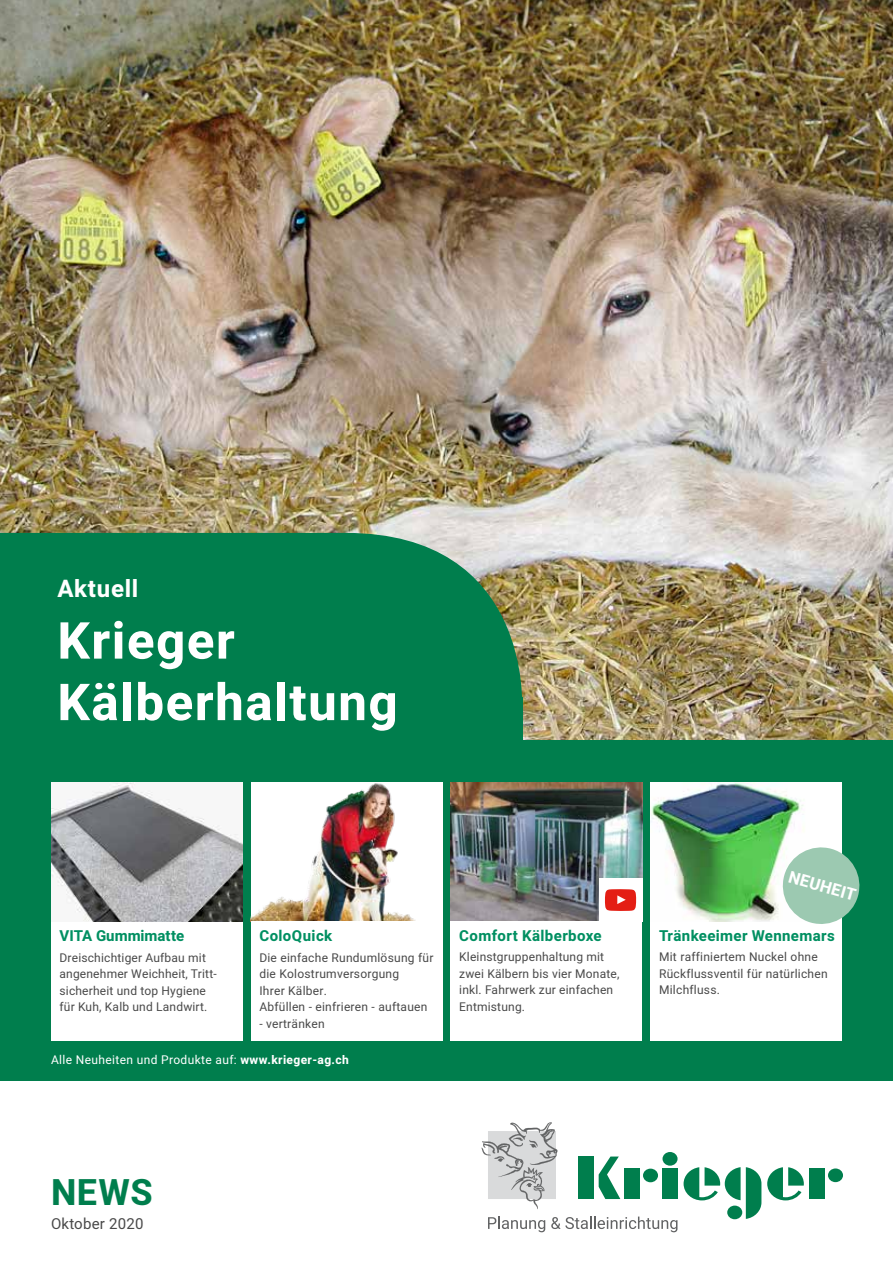
<style>
.page{position:relative;width:893px;height:1263px;background:#fff}
.page>*{position:absolute;margin:0;border:0;box-sizing:border-box;transform-origin:0 0}
.t1{font:700 51px/61.5px "Heebo";letter-spacing:.03em;color:#fff}
.t2{font:700 36px "Heebo";color:#007e4d}
.t3{font:700 24px "Heebo";letter-spacing:.03em;color:#fff}
.t4{font:700 16.5px "Heebo";color:#fff}
.t5{font:700 15px "Heebo";letter-spacing:.025em;color:#008f61}
.t6{font:700 15px "Heebo";color:#008f61}
.t7{font:15px "Heebo";letter-spacing:.015em;color:#494949}
.t8{font:12px/16.5px "Heebo";letter-spacing:.015em;color:#494949}
.t9{font:12px "Heebo";letter-spacing:.03em;color:#fff}
.s1{font-weight:700}
</style>
<div class="page">
<img style="left:0;top:0;width:893px;height:740px">
<svg style="left:482px;top:1122px;width:75px;height:87px"></svg>
<div style="left:625px;top:1169px;width:15px;height:30px;background:#007e4d"></div>
<div style="left:643px;top:1168px;width:15px;height:14px;background:#007e4d;border-radius:50%"></div>
<div style="left:810px;top:1169px;width:15px;height:30px;background:#007e4d"></div>
<div style="left:828px;top:1168px;width:15px;height:14px;background:#007e4d;border-radius:50%"></div>
<div style="left:662px;top:1169px;width:15px;height:30px;background:#007e4d"></div>
<div style="left:662px;top:1152px;width:15px;height:14px;background:#007e4d;border-radius:50%"></div>
<div style="left:579px;top:1156px;width:15px;height:43px;background:#007e4d"></div>
<svg style="left:599px;top:1156px;width:21px;height:43px"></svg>
<svg style="left:767px;top:1167px;width:37px;height:33px"></svg>
<svg style="left:684px;top:1167px;width:77px;height:52px"></svg>
<svg style="left:488px;top:1216px;width:57px;height:16px"></svg>
<svg style="left:551px;top:1216px;width:126px;height:16px"></svg>
<svg style="left:0;top:533px;width:532px;height:174px;background:#0f8253"></svg>
<div style="left:0;top:697px;width:522px;height:68px;background:#007e4d"></div>
<div style="left:0;top:740px;width:893px;height:340px;background:#007e4d"></div>
<div style="left:51px;top:922px;width:191px;height:119px;background:#fff"></div>
<img style="left:51px;top:782px;width:191px;height:140px">
<img style="left:251px;top:782px;width:191px;height:140px">
<div style="left:251px;top:922px;width:191px;height:119px;background:#fff"></div>
<img style="left:451px;top:782px;width:191px;height:139px">
<div style="left:451px;top:921px;width:191px;height:119px;background:#fff"></div>
<div style="left:599px;top:878px;width:43px;height:44px;background:#fff"></div>
<svg style="left:605px;top:889px;width:31px;height:22px"></svg>
<div style="left:651px;top:921px;width:191px;height:119px;background:#fff"></div>
<img style="left:651px;top:782px;width:209px;height:142px">
<h3 class="t3" style="left:57px;top:572px;width:82px">Aktuell</h3>
<h1 class="t1" style="left:57px;top:611px;width:342px">Krieger<br>Kälberhaltung</h1>
<p class="t5" style="left:259px;top:925px;width:75px">ColoQuick</p>
<p class="t8" style="left:259px;top:949px;width:176px">Die einfache Rundumlösung für die Kolostrumversorgung<br>Ihrer Kälber.<br>Abfüllen - einfrieren - auftauen</p>
<p class="t8" style="left:259px;top:1015px;width:67px">- vertränken</p>
<p class="t9" style="left:51px;top:1051px;width:299px">Alle Neuheiten und Produkte auf: <span class="s1">www.krieger-ag.ch</span></p>
<p class="t6" style="left:60px;top:925px;width:126px">VITA Gummimatte</p>
<p class="t8" style="left:60px;top:949px;width:159px">Dreischichtiger Aufbau mit angenehmer Weichheit, Tritt&shy;sicherheit und top Hygiene für Kuh, Kalb und Landwirt.</p>
<p class="t5" style="left:459px;top:925px;width:144px">Comfort Kälberboxe</p>
<p class="t8" style="left:459px;top:949px;width:162px">Kleinstgruppenhaltung mit zwei Kälbern bis vier Monate, inkl. Fahrwerk zur einfachen<br>Entmistung.</p>
<h3 class="t4" style="left:792px;top:865px;width:71px;rotate:16deg">NEUHEIT</h3>
<p class="t5" style="left:659px;top:925px;width:177px">Tränkeeimer Wennemars</p>
<p class="t8" style="left:659px;top:949px;width:170px">Mit raffiniertem Nuckel ohne<br>Rückflussventil für natürlichen<br>Milchfluss.</p>
<h2 class="t2" style="left:51px;top:1167px;width:103px">NEWS</h2>
<p class="t7" style="left:51px;top:1213px;width:94px">Oktober 2020</p>
</div>
